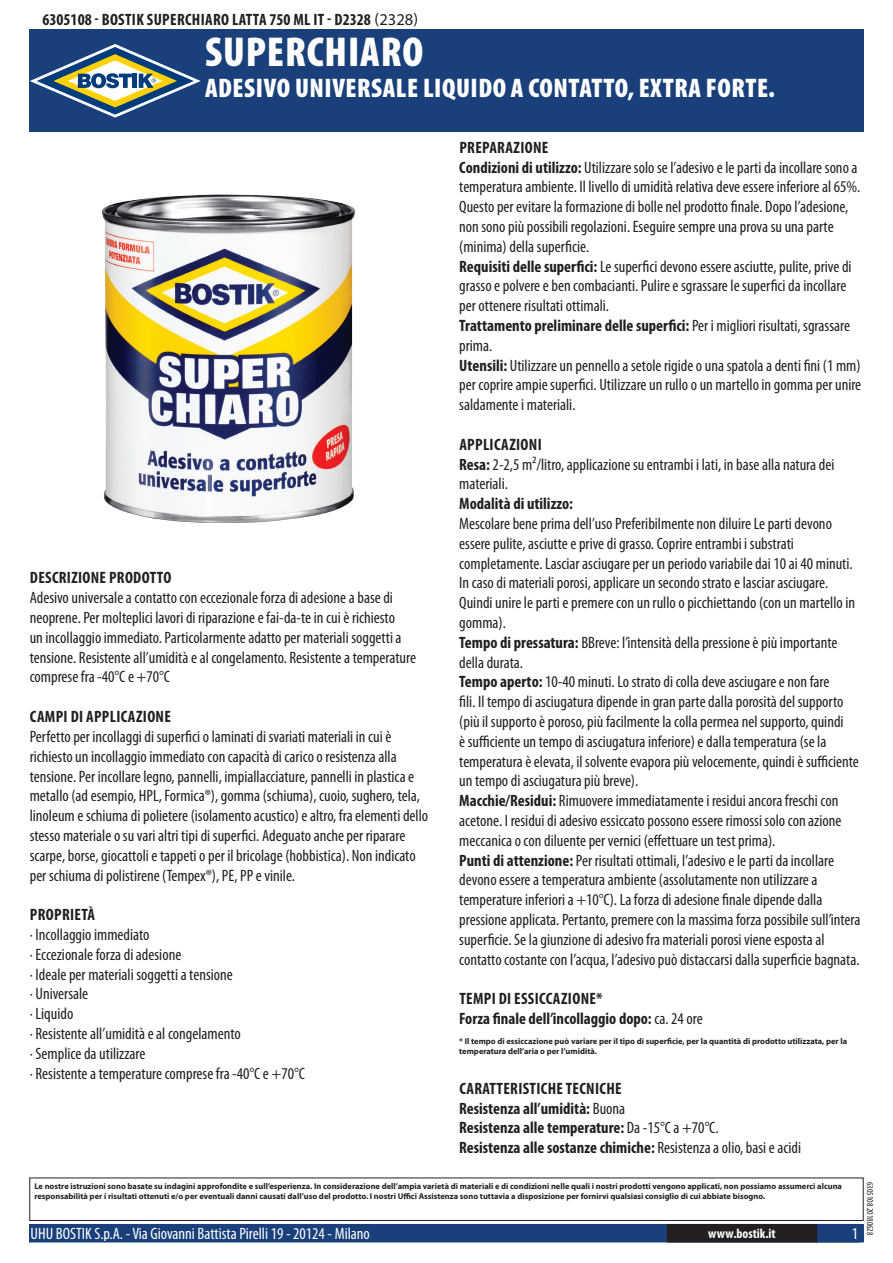
<style>
.page{position:relative;width:893px;height:1263px;background:#fff}
.page>*{position:absolute;margin:0;border:0;box-sizing:border-box;transform-origin:0 0}
.t1{font:900 condensed 42px "Myriad Pro";letter-spacing:.02em;color:#fff}
.t2{font:900 condensed 27px "Myriad Pro";letter-spacing:.02em;color:#fff}
.t3{font:condensed 16.5px/19.8px "Myriad Pro";color:#231f20}
.t4{font:700 condensed 16.5px/19.8px "Myriad Pro";letter-spacing:.02em;color:#231f20}
.t5{font:condensed 16.5px "Myriad Pro";color:#fff}
.t6{font:700 condensed 13.5px "Myriad Pro";color:#fff}
.t7{font:condensed 9px "Myriad Pro";color:#231f20}
.t8{font:700 8.4px/10.1px "Myriad Pro";color:#231f20}
.s1{font-weight:400;font-stretch:normal}
.s2{font-weight:700}
.s3{font-weight:400}
</style>
<div class="page">
<div style="left:30px;top:1225px;width:833px;height:17px;background:#19407a"></div>
<div style="left:29px;top:1224px;width:835px;height:18px;border:2px solid #19407a"></div>
<div style="left:816px;top:1224px;width:44px;height:18px;border:2px solid #19407a"></div>
<div style="left:668px;top:1225px;width:148px;height:17px;background:#231f20"></div>
<div style="left:667px;top:1224px;width:150px;height:18px;border:2px solid #231f20"></div>
<div style="left:29px;top:1177px;width:835px;height:44px;border:1px solid #231f20"></div>
<div style="left:30px;top:30px;width:834px;height:102px;background:#19407a"></div>
<svg style="left:30px;top:44px;width:171px;height:74px"></svg>
<img style="left:102px;top:194px;width:253px;height:329px">
<p class="t4" style="left:43px;top:9px;width:377px">6305108 - Bostik Superchiaro Latta 750 ml IT - D2328 <span class="s1">(2328)</span></p>
<h1 class="t1" style="left:205px;top:25px;width:219px">SUPERCHIARO</h1>
<h2 class="t2" style="left:205px;top:70px;width:571px">ADESIVO UNIVERSALE LIQUIDO A CONTATTO, EXTRA FORTE.</h2>
<p class="t4" style="left:30px;top:568px;width:143px">Descrizione prodotto</p>
<p class="t3" style="left:30px;top:588px;width:388px">Adesivo universale a contatto con eccezionale forza di adesione a base di neoprene. Per molteplici lavori di riparazione e fai-da-te in cui è richiesto<br>un incollaggio immediato. Particolarmente adatto per materiali soggetti a tensione. Resistente all’umidità e al congelamento. Resistente a temperature comprese fra -40°C e +70°C</p>
<p class="t4" style="left:30px;top:706px;width:143px">Campi di applicazione</p>
<p class="t3" style="left:30px;top:726px;width:400px">Perfetto per incollaggi di superfici o laminati di svariati materiali in cui è richiesto un incollaggio immediato con capacità di carico o resistenza alla tensione. Per incollare legno, pannelli, impiallacciature, pannelli in plastica e metallo (ad esempio, HPL, Formica®), gomma (schiuma), cuoio, sughero, tela, linoleum e schiuma di polietere (isolamento acustico) e altro, fra elementi dello stesso materiale o su vari altri tipi di superfici. Adeguato anche per riparare scarpe, borse, giocattoli e tappeti o per il bricolage (hobbistica). Non indicato per schiuma di polistirene (Tempex®), PE, PP e vinile.</p>
<p class="t4" style="left:30px;top:904px;width:67px">Proprietà</p>
<p class="t3" style="left:30px;top:924px;width:277px">· Incollaggio immediato<br>· Eccezionale forza di adesione<br>· Ideale per materiali soggetti a tensione<br>· Universale<br>· Liquido<br>· Resistente all’umidità e al congelamento<br>· Semplice da utilizzare<br>· Resistente a temperature comprese fra -40°C e +70°C</p>
<p class="t3" style="left:459px;top:137px;width:403px"><span class="s2">Preparazione<br>Condizioni di utilizzo:</span> Utilizzare solo se l’adesivo e le parti da incollare sono a temperatura ambiente. Il livello di umidità relativa deve essere inferiore al 65%.<br>Questo per evitare la formazione di bolle nel prodotto finale. Dopo l’adesione, non sono più possibili regolazioni. Eseguire sempre una prova su una parte (minima) della superficie.<br><span class="s2">Requisiti delle superfici:</span> Le superfici devono essere asciutte, pulite, prive di grasso e polvere e ben combacianti. Pulire e sgrassare le superfici da incollare per ottenere risultati ottimali.<br><span class="s2">Trattamento preliminare delle superfici:</span> Per i migliori risultati, sgrassare prima.<br><span class="s2">Utensili:</span> Utilizzare un pennello a setole rigide o una spatola a denti fini (1 mm) per coprire ampie superfici. Utilizzare un rullo o un martello in gomma per unire saldamente i materiali.</p>
<p class="t3" style="left:459px;top:434px;width:377px"><span class="s2">Applicazioni<br>Resa:</span> 2-2,5 m²/litro, applicazione su entrambi i lati, in base alla natura dei materiali.</p>
<p class="t4" style="left:459px;top:493px;width:115px">Modalità di utilizzo:</p>
<p class="t3" style="left:459px;top:513px;width:403px">Mescolare bene prima dell’uso Preferibilmente non diluire Le parti devono essere pulite, asciutte e prive di grasso. Coprire entrambi i substrati completamente. Lasciar asciugare per un periodo variabile dai 10 ai 40 minuti.<br>In caso di materiali porosi, applicare un secondo strato e lasciar asciugare.<br>Quindi unire le parti e premere con un rullo o picchiettando (con un martello in gomma).<br><span class="s2">Tempo di pressatura:</span> BBreve: l’intensità della pressione è più importante della durata.<br><span class="s2">Tempo aperto:</span> 10-40 minuti. Lo strato di colla deve asciugare e non fare<br>fili. Il tempo di asciugatura dipende in gran parte dalla porosità del supporto (più il supporto è poroso, più facilmente la colla permea nel supporto, quindi<br>è sufficiente un tempo di asciugatura inferiore) e dalla temperatura (se la temperatura è elevata, il solvente evapora più velocemente, quindi è sufficiente un tempo di asciugatura più breve).<br><span class="s2">Macchie/Residui:</span> Rimuovere immediatamente i residui ancora freschi con acetone. I residui di adesivo essiccato possono essere rimossi solo con azione meccanica o con diluente per vernici (effettuare un test prima).<br><span class="s2">Punti di attenzione:</span> Per risultati ottimali, l’adesivo e le parti da incollare devono essere a temperatura ambiente (assolutamente non utilizzare a temperature inferiori a +10°C). La forza di adesione finale dipende dalla pressione applicata. Pertanto, premere con la massima forza possibile sull’intera superficie. Se la giunzione di adesivo fra materiali porosi viene esposta al contatto costante con l’acqua, l’adesivo può distaccarsi dalla superficie bagnata.</p>
<p class="t4" style="left:459px;top:988px;width:245px">Tempi di essiccazione*<br>Forza finale dell’incollaggio dopo: <span class="s3">ca. 24 ore</span></p>
<p class="t8" style="left:459px;top:1036px;width:389px">* Il tempo di essiccazione può variare per il tipo di superficie, per la quantità di prodotto utilizzata, per la temperatura dell’aria o per l’umidità.</p>
<p class="t4" style="left:459px;top:1078px;width:343px">Caratteristiche Tecniche<br>Resistenza all’umidità: <span class="s3">Buona<br></span>Resistenza alle temperature: <span class="s3">Da -15°C a +70°C.<br></span>Resistenza alle sostanze chimiche: <span class="s3">Resistenza a olio, basi e acidi</span></p>
<p class="t8" style="left:34px;top:1181px;width:809px">Le nostre istruzioni sono basate su indagini approfondite e sull’esperienza. In considerazione dell’ampia varietà di materiali e di condizioni nelle quali i nostri prodotti vengono applicati, non possiamo assumerci alcuna responsabilità per i risultati ottenuti e/o per eventuali danni causati dall’uso del prodotto. I nostri Uffici Assistenza sono tuttavia a disposizione per fornirvi qualsiasi consiglio di cui abbiate bisogno.</p>
<p class="t5" style="left:31px;top:1224px;width:341px">UHU BOSTIK S.p.A. - Via Giovanni Battista Pirelli 19 - 20124 - Milano</p>
<p class="t6" style="left:708px;top:1225px;width:69px">www.bostik.it</p>
<p class="t5" style="left:852px;top:1224px;width:8px">1</p>
<p class="t7" style="left:875px;top:1182px;width:55px;rotate:90deg">6305108 20180628</p>
</div>
